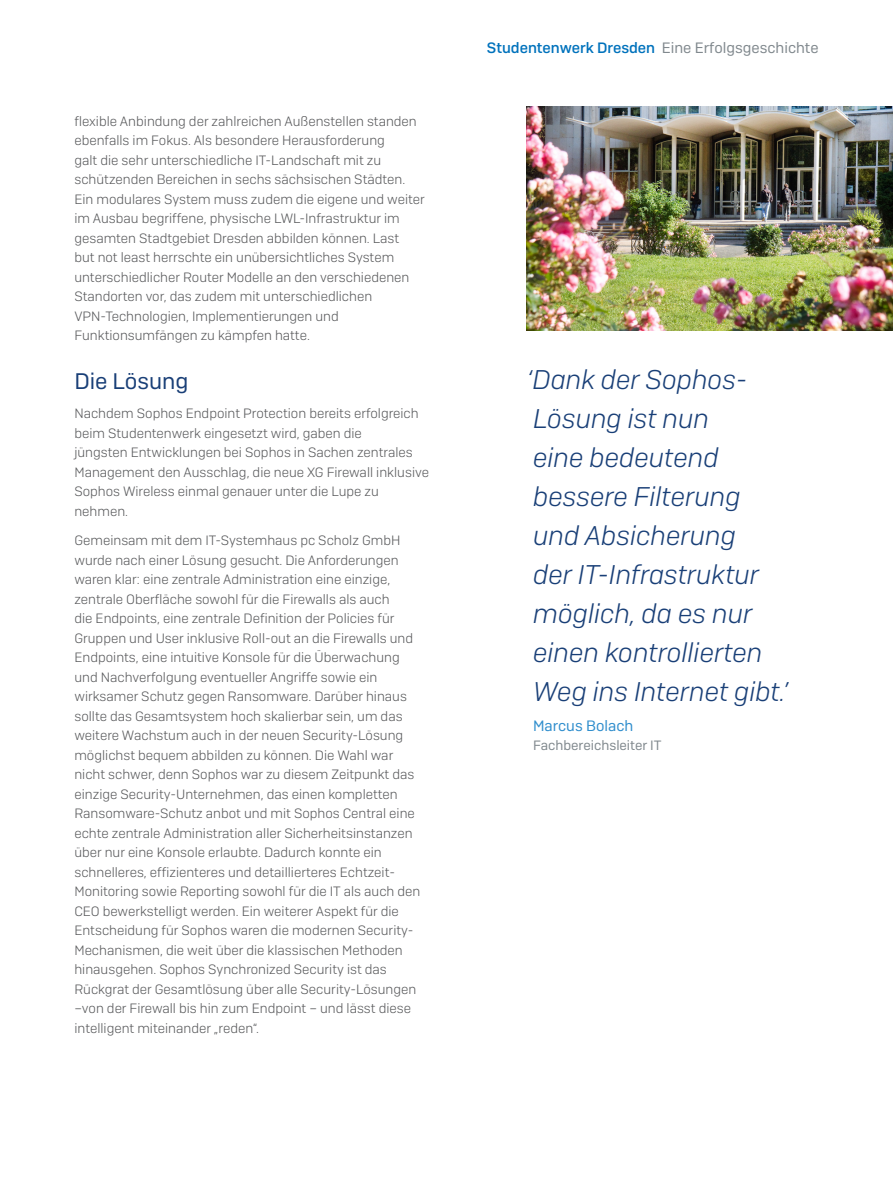
<style>
.page{position:relative;width:893px;height:1191px;background:#fff}
.page>*{position:absolute;margin:0;border:0;box-sizing:border-box;transform-origin:0 0}
.Qoute{font:italic 300 27px/39px "Sophos Sans";color:#193f77}
.Subheading_1{font:22.5px "Sophos Sans";color:#193f77}
.t1{font:15px "Sophos Sans";color:#81898e}
.Acreditation{font:15px "Sophos Sans";color:#308ecd}
.Body_Copy{font:300 13.5px/19.5px "Sophos Sans";color:#57585a}
.Job_Title{font:13.5px "Sophos Sans";color:#81898e}
.s1{font-weight:500;color:#0072bc}
</style>
<div class="page">
<img style="left:527px;top:106px;width:366px;height:225px">
<p class="Body_Copy" style="left:74px;top:111px;width:352px">flexible Anbindung der zahlreichen Außenstellen standen ebenfalls im Fokus. Als besondere Herausforderung<br>galt die sehr unterschiedliche IT-Landschaft mit zu schützenden Bereichen in sechs sächsischen Städten.<br>Ein modulares System muss zudem die eigene und weiter im Ausbau begriffene, physische LWL-Infrastruktur im gesamten Stadtgebiet Dresden abbilden können. Last<br>but not least herrschte ein unübersichtliches System unterschiedlicher Router Modelle an den verschiedenen Standorten vor, das zudem mit unterschiedlichen VPN-Technologien, Implementierungen und Funktionsumfängen zu kämpfen hatte.</p>
<p class="Subheading_1" style="left:74px;top:368px;width:116px">Die Lösung</p>
<p class="Body_Copy" style="left:74px;top:404px;width:356px">Nachdem Sophos Endpoint Protection bereits erfolgreich beim Studentenwerk eingesetzt wird, gaben die<br>jüngsten Entwicklungen bei Sophos in Sachen zentrales Management den Ausschlag, die neue XG Firewall inklusive Sophos Wireless einmal genauer unter die Lupe zu nehmen.</p>
<p class="Body_Copy" style="left:74px;top:530px;width:347px">Gemeinsam mit dem IT-Systemhaus pc Scholz GmbH wurde nach einer Lösung gesucht. Die Anforderungen waren klar: eine zentrale Administration eine einzige, zentrale Oberfläche sowohl für die Firewalls als auch<br>die Endpoints, eine zentrale Definition der Policies für Gruppen und User inklusive Roll-out an die Firewalls und Endpoints, eine intuitive Konsole für die Überwachung und Nachverfolgung eventueller Angriffe sowie ein wirksamer Schutz gegen Ransomware. Darüber hinaus sollte das Gesamtsystem hoch skalierbar sein, um das weitere Wachstum auch in der neuen Security-Lösung möglichst bequem abbilden zu können. Die Wahl war nicht schwer, denn Sophos war zu diesem Zeitpunkt das einzige Security-Unternehmen, das einen kompletten Ransomware-Schutz anbot und mit Sophos Central eine echte zentrale Administration aller Sicherheitsinstanzen über nur eine Konsole erlaubte. Dadurch konnte ein schnelleres, effizienteres und detaillierteres Echtzeit-Monitoring sowie Reporting sowohl für die IT als auch den CEO bewerkstelligt werden. Ein weiterer Aspekt für die Entscheidung für Sophos waren die modernen Security-Mechanismen, die weit über die klassischen Methoden hinausgehen. Sophos Synchronized Security ist das Rückgrat der Gesamtlösung über alle Security-Lösungen –von der Firewall bis hin zum Endpoint – und lässt diese intelligent miteinander „reden“.</p>
<p class="t1" style="left:487px;top:39px;width:333px"><span class="s1">Studentenwerk Dresden</span> Eine Erfolgsgeschichte</p>
<p class="Qoute" style="left:527px;top:360px;width:263px">‘Dank der Sophos-<br>Lösung ist nun<br>eine bedeutend bessere Filterung<br>und Absicherung<br>der IT-Infrastruktur möglich, da es nur einen kontrollierten<br>Weg ins Internet gibt.’</p>
<p class="Acreditation" style="left:533px;top:716px;width:102px">Marcus Bolach</p>
<p class="Job_Title" style="left:533px;top:737px;width:130px">Fachbereichsleiter IT</p>
</div>
